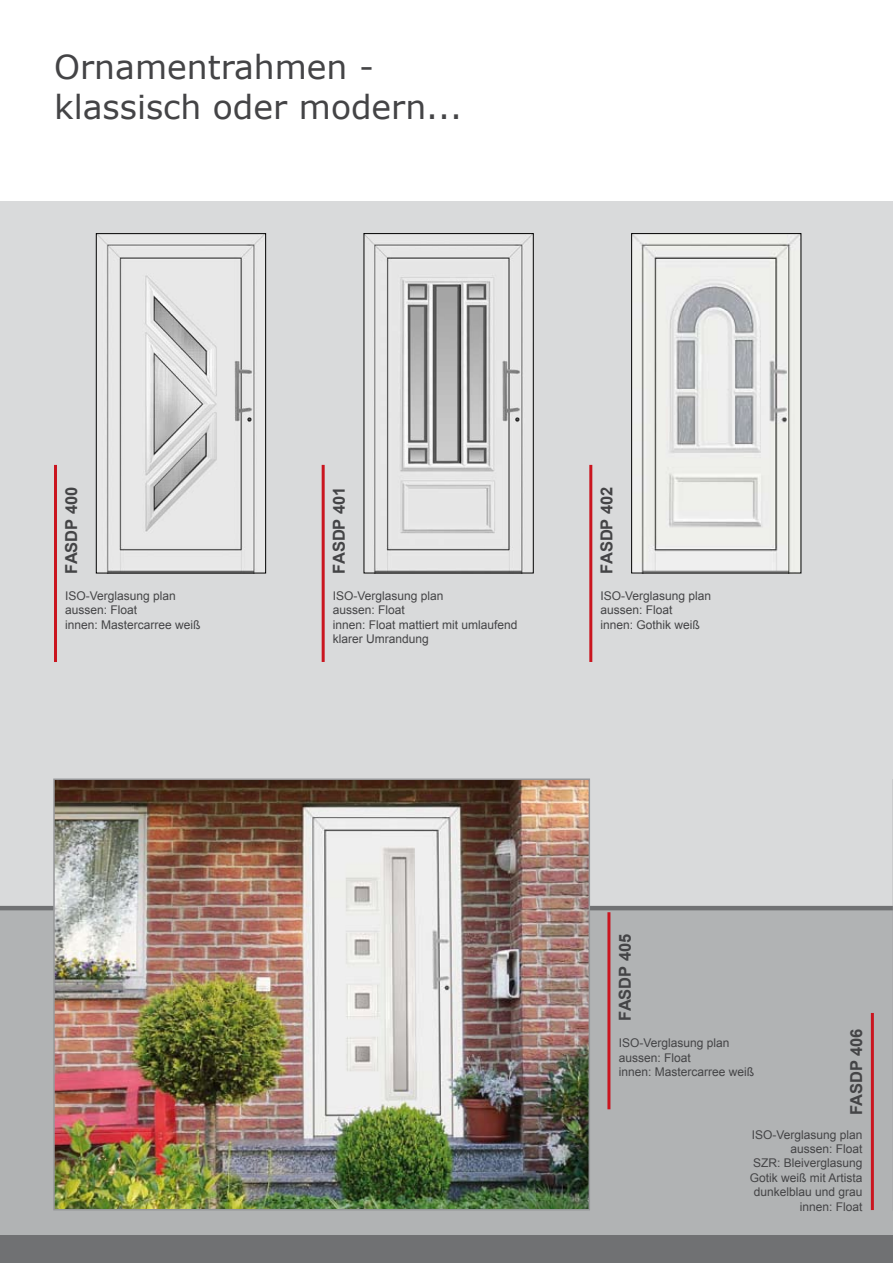
<style>
.page{position:relative;width:893px;height:1263px;background:#d9dadb}
.page>*{position:absolute;margin:0;border:0;box-sizing:border-box;transform-origin:0 0}
.t1{font:33px/39.6px "Verdana";color:#444446}
.t2{font:700 16.5px "Arial";color:#444446}
.t3{font:12px/14.4px "Arial";color:#444446}
</style>
<div class="page">
<div style="left:0;top:907px;width:893px;height:340px;background:#b1b3b4"></div>
<div style="left:0;top:1235px;width:893px;height:28px;background:#707173"></div>
<hr style="left:0;top:906px;width:893px;height:4px;background:#707173">
<div style="left:0;top:0;width:893px;height:201px;background:#fff"></div>
<hr style="left:54px;top:465px;width:3px;height:197px;background:#ca151f">
<img style="left:98px;top:235px;width:166px;height:336px">
<div style="left:96px;top:233px;width:170px;height:340px;border:1px solid #000"></div>
<hr style="left:322px;top:465px;width:3px;height:197px;background:#ca151f">
<img style="left:366px;top:235px;width:166px;height:336px">
<div style="left:364px;top:233px;width:170px;height:340px;border:1px solid #000"></div>
<hr style="left:589px;top:465px;width:3px;height:197px;background:#ca151f">
<img style="left:633px;top:235px;width:166px;height:336px">
<div style="left:631px;top:233px;width:170px;height:340px;border:1px solid #000"></div>
<svg style="left:892px;top:779px;width:1px;height:132px"></svg>
<img style="left:56px;top:781px;width:531px;height:426px">
<div style="left:53px;top:778px;width:537px;height:432px;border:2px solid #969799"></div>
<hr style="left:607px;top:912px;width:3px;height:197px;background:#ca151f">
<hr style="left:871px;top:1013px;width:3px;height:197px;background:#ca151f">
<h1 class="t1" style="left:54px;top:48px;width:410px">Ornamentrahmen - klassisch oder modern...</h1>
<h2 class="t2" style="left:60px;top:574px;width:88px;rotate:-90deg">FASDP 400</h2>
<p class="t3" style="left:65px;top:589px;width:137px">ISO-Verglasung plan aussen: Float<br>innen: Mastercarree weiß</p>
<h2 class="t2" style="left:328px;top:574px;width:88px;rotate:-90deg">FASDP 401</h2>
<p class="t3" style="left:333px;top:589px;width:186px">ISO-Verglasung plan<br>aussen: Float<br>innen: Float mattiert mit umlaufend klarer Umrandung</p>
<h2 class="t2" style="left:596px;top:574px;width:88px;rotate:-90deg">FASDP 402</h2>
<p class="t3" style="left:600px;top:589px;width:112px">ISO-Verglasung plan aussen: Float<br>innen: Gothik weiß</p>
<h2 class="t2" style="left:614px;top:1021px;width:88px;rotate:-90deg">FASDP 405</h2>
<p class="t3" style="left:619px;top:1036px;width:137px">ISO-Verglasung plan aussen: Float<br>innen: Mastercarree weiß</p>
<h2 class="t2" style="left:845px;top:1115px;width:88px;rotate:-90deg">FASDP 406</h2>
<p class="t3" style="left:750px;top:1127px;width:114px;text-align:right">ISO-Verglasung plan aussen: Float<br>SZR: Bleiverglasung<br>Gotik weiß mit Artista dunkelblau und grau innen: Float</p>
</div>
